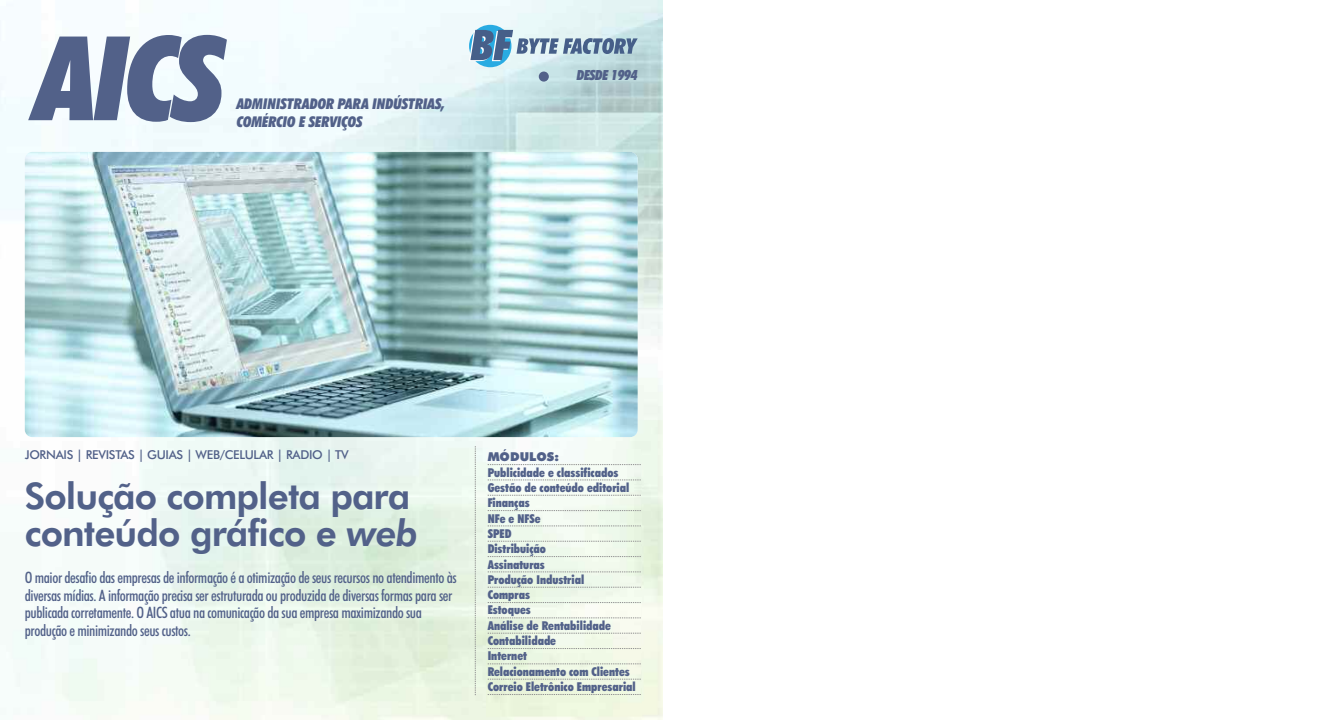
<style>
.page{position:relative;width:1325px;height:720px;background:#fff}
.page>*{position:absolute;margin:0;border:0;box-sizing:border-box;transform-origin:0 0}
.t1{font:italic 900 condensed 117.25px "Futura BT";color:#526189}
.t2{font:800 36.75px/36.8px "Futura BT";letter-spacing:-.025em;color:#526189}
.t3{font:500 condensed 15.75px/17.5px "Futura BT";letter-spacing:-.025em;color:#526189}
.t4{font:italic 900 condensed 14.88px/17.8px "Futura BT";letter-spacing:-.005em;color:#526189}
.t5{font:italic 900 condensed 14px "Futura BT";letter-spacing:-.025em;color:#526189}
.t6{font:900 condensed 12.25px/15.3px "Futura BT";color:#526189}
.t7{font:500 12.25px "Futura BT";letter-spacing:-.025em;color:#526189}
.t8{font:900 12.25px "Futura BT";color:#526189}
.s1{font-style:italic}
</style>
<div class="page">
<img style="left:0;top:0;width:662px;height:719px">
<img style="left:487px;top:449px;width:154px;height:270px">
<svg style="left:488px;top:464px;width:153px;height:1px"></svg>
<svg style="left:488px;top:479px;width:153px;height:1px"></svg>
<svg style="left:488px;top:495px;width:153px;height:1px"></svg>
<svg style="left:488px;top:510px;width:153px;height:1px"></svg>
<svg style="left:488px;top:525px;width:153px;height:1px"></svg>
<svg style="left:488px;top:540px;width:153px;height:1px"></svg>
<svg style="left:488px;top:556px;width:153px;height:1px"></svg>
<svg style="left:488px;top:571px;width:153px;height:1px"></svg>
<svg style="left:488px;top:586px;width:153px;height:1px"></svg>
<svg style="left:488px;top:602px;width:153px;height:1px"></svg>
<svg style="left:488px;top:617px;width:153px;height:1px"></svg>
<svg style="left:488px;top:632px;width:153px;height:1px"></svg>
<svg style="left:488px;top:648px;width:153px;height:1px"></svg>
<svg style="left:488px;top:663px;width:153px;height:1px"></svg>
<svg style="left:488px;top:678px;width:153px;height:1px"></svg>
<svg style="left:488px;top:694px;width:153px;height:1px"></svg>
<svg style="left:475px;top:446px;width:1px;height:248px"></svg>
<div style="left:539px;top:71px;width:10px;height:11px;background:#526189;border-radius:50%"></div>
<div style="left:469px;top:25px;width:42px;height:42px;background:#29abe2;border-radius:50%"></div>
<svg style="left:469px;top:30px;width:168px;height:31px;background:#98b3c7"></svg>
<img style="left:25px;top:152px;width:612px;height:285px;border-radius:7px">
<h1 class="t1" style="left:37px;top:11px;width:189px">AICS</h1>
<p class="t4" style="left:237px;top:95px;width:210px">ADMINISTRADOR PARA INDÚSTRIAS,<br>COMÉRCIO E SERVIÇOS</p>
<p class="t5" style="left:577px;top:67px;width:62px">DESDE 1994</p>
<p class="t7" style="left:25px;top:447px;width:325px">JORNAIS | REVISTAS | GUIAS | WEB/CELULAR | RADIO | TV</p>
<h2 class="t2" style="left:25px;top:477px;width:395px">Solução completa para conteúdo gráfico e <span class="s1">web</span></h2>
<p class="t3" style="left:25px;top:569px;width:433px">O maior desafio das empresas de informação é a otimização de seus recursos no atendimento às diversas mídias. A informação precisa ser estruturada ou produzida de diversas formas para ser publicada corretamente. O AICS atua na comunicação da sua empresa maximizando sua produção e minimizando seus custos.</p>
<p class="t8" style="left:488px;top:449px;width:73px">MÓDULOS:</p>
<p class="t6" style="left:488px;top:464px;width:150px">Publicidade e classificados<br>Gestão de conteúdo editorial<br>Finanças<br>NFe e NFSe<br>SPED<br>Distribuição<br>Assinaturas<br>Produção Industrial<br>Compras<br>Estoques<br>Análise de Rentabilidade<br>Contabilidade<br>Internet<br>Relacionamento com Clientes<br>Correio Eletrônico Empresarial</p>
</div>
